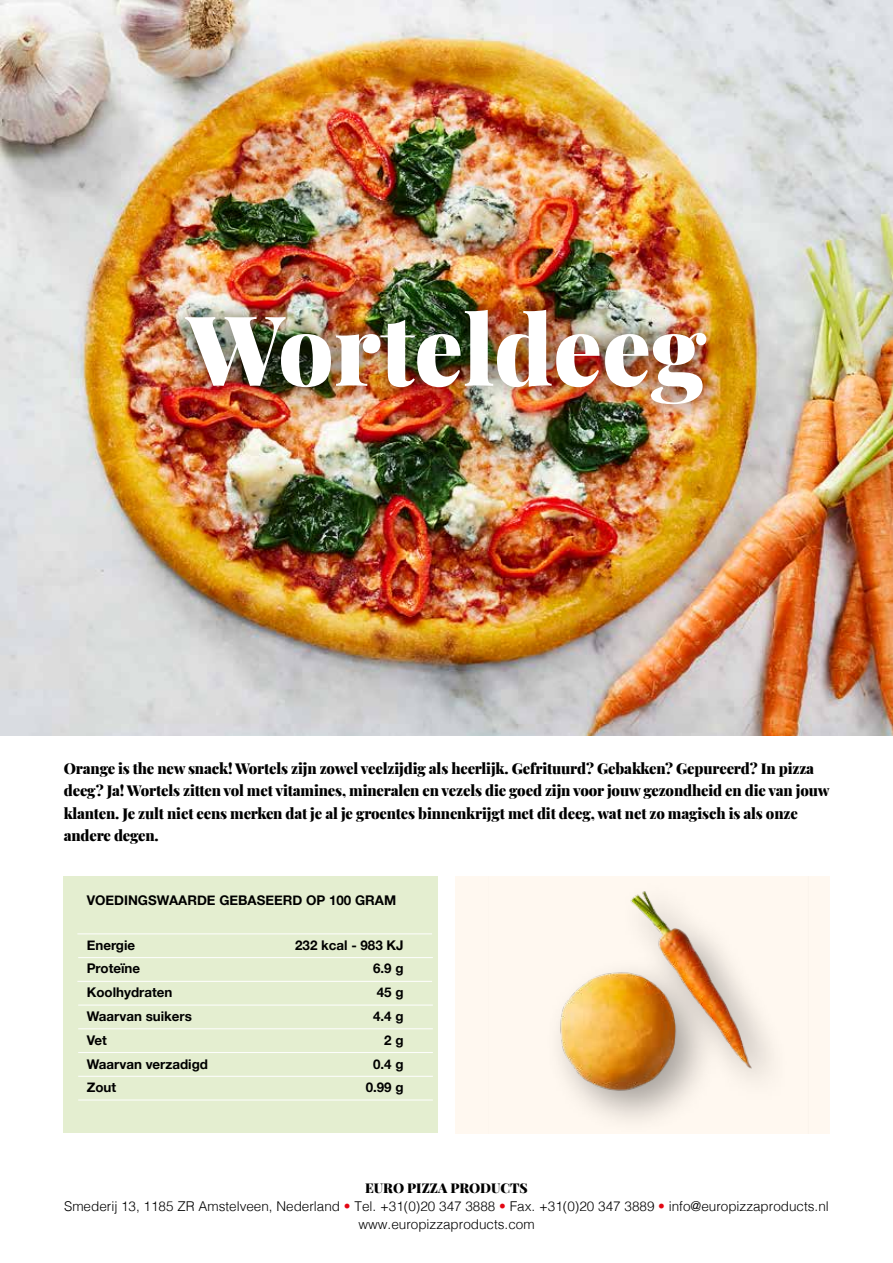
<style>
.page{position:relative;width:893px;height:1263px;background:#fff}
.page>*{position:absolute;margin:0;border:0;box-sizing:border-box;transform-origin:0 0}
.t1{font:900 97.2px "Playfair Display";color:#fff}
.t2{font:900 15px/22.5px "Playfair Display";letter-spacing:-.01em;color:#000}
.t3{font:300 13.5px/18px "Helvetica";color:#000;text-align:center}
.t4{font:900 13.5px "Playfair Display";color:#000}
.t5{font:700 13.35px "Helvetica Neue";color:#000}
.s1{color:#e30613}
</style>
<div class="page">
<div style="left:455px;top:876px;width:374px;height:257px;background:#fff8f0"></div>
<img style="left:560px;top:891px;width:210px;height:228px">
<img style="left:0;top:0;width:893px;height:736px">
<div style="left:64px;top:876px;width:374px;height:257px;background:#e4eed0"></div>
<hr style="left:78px;top:957px;width:355px;height:1px;background:#fff">
<hr style="left:77px;top:981px;width:355px;height:1px;background:#fff">
<hr style="left:78px;top:1028px;width:355px;height:1px;background:#fff">
<hr style="left:78px;top:1005px;width:355px;height:1px;background:#fff">
<hr style="left:78px;top:1052px;width:355px;height:1px;background:#fff">
<hr style="left:78px;top:1076px;width:355px;height:1px;background:#fff">
<hr style="left:78px;top:1100px;width:355px;height:1px;background:#fff">
<hr style="left:77px;top:934px;width:355px;height:1px;background:#fff">
<div style="left:168px;top:289px;width:557px;height:135px;background:#000;opacity:.55"></div>
<h1 class="t1" style="left:187px;top:272px;width:521px">Worteldeeg</h1>
<p class="t2" style="left:64px;top:755px;width:767px">Orange is the new snack! Wortels zijn zowel veelzijdig als heerlijk. Gefrituurd? Gebakken? Gepureerd? In pizza deeg? Ja! Wortels zitten vol met vitamines, mineralen en vezels die goed zijn voor jouw gezondheid en die van jouw klanten. Je zult niet eens merken dat je al je groentes binnenkrijgt met dit deeg, wat net zo magisch is als onze andere degen.</p>
<p class="t5" style="left:87px;top:889px;width:311px">VOEDINGSWAARDE GEBASEERD OP 100 GRAM</p>
<p class="t5" style="left:87px;top:934px;width:50px">Energie</p>
<p class="t5" style="left:295px;top:934px;width:110px">232 kcal - 983 KJ</p>
<p class="t5" style="left:87px;top:958px;width:55px">Proteïne</p>
<p class="t5" style="left:373px;top:958px;width:32px">6.9 g</p>
<p class="t5" style="left:87px;top:982px;width:87px">Koolhydraten</p>
<p class="t5" style="left:377px;top:982px;width:28px">45 g</p>
<p class="t5" style="left:87px;top:1006px;width:107px">Waarvan suikers</p>
<p class="t5" style="left:373px;top:1006px;width:32px">4.4 g</p>
<p class="t5" style="left:87px;top:1029px;width:22px">Vet</p>
<p class="t5" style="left:384px;top:1029px;width:21px">2 g</p>
<p class="t5" style="left:87px;top:1053px;width:123px">Waarvan verzadigd</p>
<p class="t5" style="left:373px;top:1053px;width:32px">0.4 g</p>
<p class="t5" style="left:87px;top:1077px;width:31px">Zout</p>
<p class="t5" style="left:366px;top:1077px;width:39px">0.99 g</p>
<p class="t4" style="left:365px;top:1177px;width:164px">EURO PIZZA PRODUCTS</p>
<p class="t3" style="left:64px;top:1196px;width:766px">Smederij 13, 1185 ZR Amstelveen, Nederland <span class="s1">•</span> Tel. +31(0)20 347 3888 <span class="s1">•</span> Fax. +31(0)20 347 3889 <span class="s1">•</span> info@europizzaproducts.nl www.europizzaproducts.com</p>
</div>
